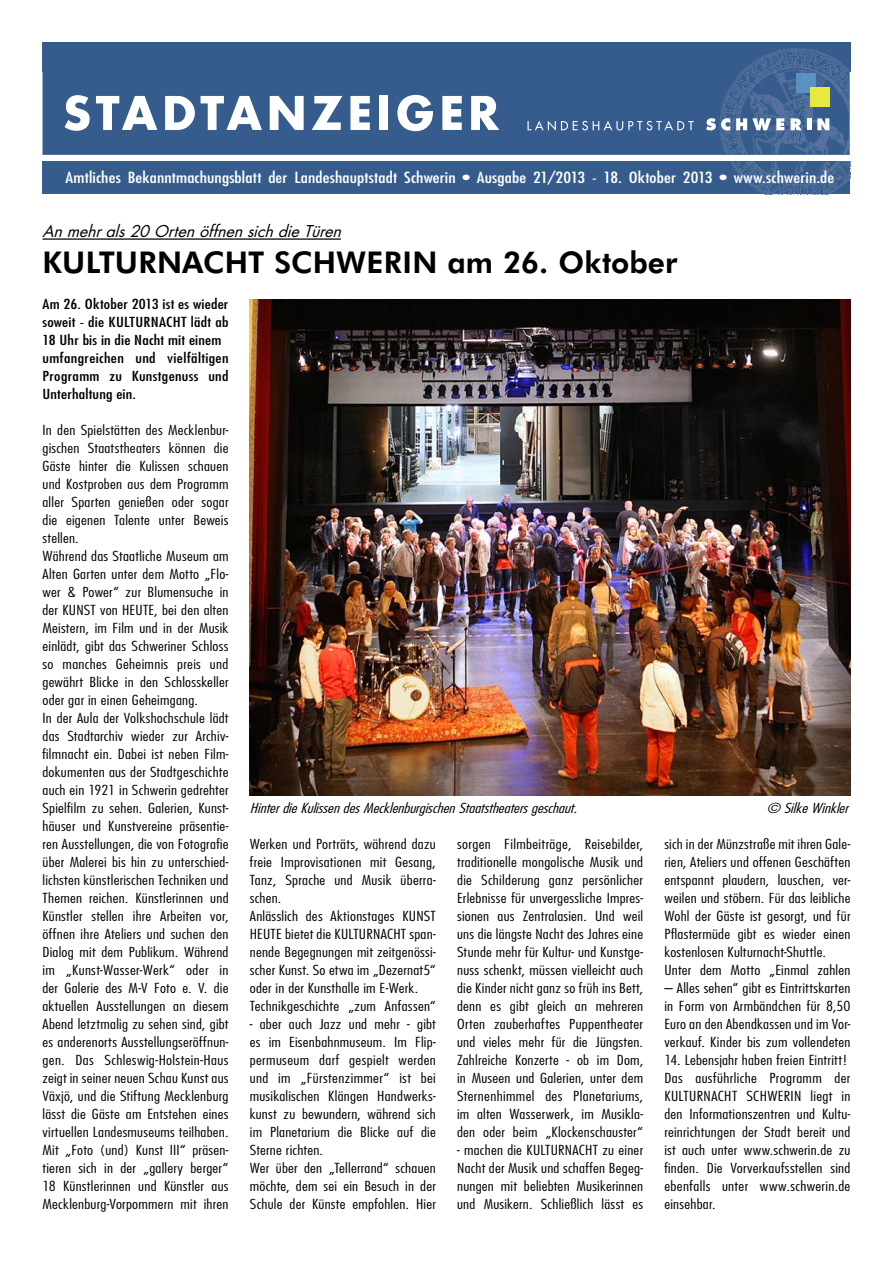
<style>
.page{position:relative;width:893px;height:1263px;background:#fff}
.page>*{position:absolute;margin:0;border:0;box-sizing:border-box;transform-origin:0 0}
.t1{font:700 51px "Futura TOT";letter-spacing:.075em;color:#fff}
.Headline_20pt{font:800 30px "Futura BT";letter-spacing:.005em;color:#000}
.Dachzeile{font:italic 18px "Futura TOT Boo";color:#000}
.Kopf_Daten{font:condensed 15px "Futura";letter-spacing:.005em;color:#fff;scale:1.25 1}
.Fliesstext{font:300 condensed 13.5px/18px "Futura";letter-spacing:.015em;color:#000;text-align:justify;scale:1.25 1}
.Fliesstext-2{font:condensed 13.5px/18px "Futura";letter-spacing:.015em;color:#000;text-align:justify;scale:1.25 1}
.Bildunterschrift{font:italic 300 condensed 13.5px "Futura";color:#000;scale:1.25 1}
</style>
<div class="page">
<div style="left:43px;top:162px;width:807px;height:32px;background:#355c8c"></div>
<img style="left:731px;top:162px;width:119px;height:32px">
<div style="left:43px;top:43px;width:807px;height:112px;background:#355c8c"></div>
<img style="left:719px;top:46px;width:131px;height:109px">
<div style="left:796px;top:73px;width:20px;height:20px;background:#5a90c2"></div>
<div style="left:810px;top:87px;width:19px;height:19px;background:#e9e83f"></div>
<svg style="left:527px;top:121px;width:167px;height:10px;background:#5f7ea4"></svg>
<svg style="left:706px;top:118px;width:24px;height:12px"></svg>
<svg style="left:736px;top:118px;width:48px;height:12px"></svg>
<svg style="left:790px;top:118px;width:12px;height:12px"></svg>
<hr style="left:807px;top:118px;width:4px;height:12px;background:#fff">
<svg style="left:817px;top:118px;width:12px;height:12px"></svg>
<hr style="left:43px;top:238px;width:298px;height:2px;background:#000">
<img style="left:250px;top:300px;width:600px;height:495px">
<p class="t1" style="left:63px;top:81px;width:438px">STADTANZEIGER</p>
<p class="Kopf_Daten" style="left:65px;top:169px;width:617px">Amtliches Bekanntmachungsblatt der Landeshauptstadt Schwerin • Ausgabe 21/2013 - 18. Oktober 2013 • www.schwerin.de</p>
<p class="Dachzeile" style="left:43px;top:221px;width:305px">Anmehrals20OrtenöffnensichdieTüren</p>
<p class="Headline_20pt" style="left:43px;top:244px;width:636px">KULTURNACHT SCHWERIN am 26. Oktober</p>
<p class="Fliesstext-2" style="left:43px;top:295px;width:150px">Am 26. Oktober 2013 ist es wieder soweit - die KULTURNACHT lädt ab 18 Uhr bis in die Nacht mit einem</p>
<p class="Fliesstext-2" style="left:43px;top:349px;width:150px">umfangreichen und vielfältigen Programm zu Kunstgenuss und Unterhaltung ein.</p>
<p class="Fliesstext" style="left:43px;top:421px;width:150px">In den Spielstätten des Mecklenbur&shy;gischen Staatstheaters können die Gäste hinter die Kulissen schauen und Kostproben aus dem Programm aller Sparten genießen oder sogar die eigenen Talente unter Beweis stellen.</p>
<p class="Fliesstext" style="left:43px;top:547px;width:150px">Während das Staatliche Museum am Alten Garten unter dem Motto „Flo&shy;wer &amp; Power“ zur Blumensuche in der KUNST von HEUTE, bei den alten Meistern, im Film und in der Musik einlädt, gibt das Schweriner Schloss so manches Geheimnis preis und gewährt Blicke in den Schlosskeller oder gar in einen Geheimgang.</p>
<p class="Fliesstext" style="left:43px;top:709px;width:150px">In der Aula der Volkshochschule lädt das Stadtarchiv wieder zur Archiv&shy;filmnacht ein. Dabei ist neben Film&shy;dokumenten aus der Stadtgeschichte auch ein 1921 in Schwerin gedrehter Spielfilm zu sehen. Galerien, Kunst&shy;häuser und Kunstvereine präsentie&shy;ren Ausstellungen, die von Fotografie über Malerei bis hin zu unterschied&shy;lichsten künstlerischen Techniken und Themen reichen. Künstlerinnen und Künstler stellen ihre Arbeiten vor, öffnen ihre Ateliers und suchen den Dialog mit dem Publikum. Während im „Kunst-Wasser-Werk“ oder in der Galerie des M-V Foto e. V. die aktuellen Ausstellungen an diesem Abend letztmalig zu sehen sind, gibt es anderenorts Ausstellungseröffnun&shy;gen. Das Schleswig-Holstein-Haus zeigt in seiner neuen Schau Kunst aus Växjö, und die Stiftung Mecklenburg lässt die Gäste am Entstehen eines virtuellen Landesmuseums teilhaben.</p>
<p class="Fliesstext" style="left:43px;top:1141px;width:150px">Mit „Foto (und) Kunst III“ präsen&shy;tieren sich in der „gallery berger“ 18 Künstlerinnen und Künstler aus Mecklenburg-Vorpommern mit ihren</p>
<p class="Bildunterschrift" style="left:250px;top:800px;width:267px">HinterdieKulissendesMecklenburgischenStaatstheatersgeschaut.</p>
<p class="Bildunterschrift" style="left:766px;top:800px;width:70px">© SilkeWinkler</p>
<p class="Fliesstext" style="left:250px;top:835px;width:150px">Werken und Porträts, während dazu freie Improvisationen mit Gesang, Tanz, Sprache und Musik überra&shy;schen.</p>
<p class="Fliesstext" style="left:250px;top:907px;width:150px">Anlässlich des Aktionstages KUNST HEUTE bietet die KULTURNACHT span&shy;nende Begegnungen mit zeitgenössi&shy;scher Kunst. So etwa im „Dezernat5“ oder in der Kunsthalle im E-Werk.</p>
<p class="Fliesstext" style="left:250px;top:997px;width:150px">Technikgeschichte „zum Anfassen“</p>
<p class="Fliesstext" style="left:250px;top:1015px;width:150px">- aber auch Jazz und mehr - gibt es im Eisenbahnmuseum. Im Flip&shy;permuseum darf gespielt werden und im „Fürstenzimmer“ ist bei musikalischen Klängen Handwerks&shy;kunst zu bewundern, während sich im Planetarium die Blicke auf die Sterne richten.</p>
<p class="Fliesstext" style="left:250px;top:1159px;width:150px">Wer über den „Tellerrand“ schauen möchte, dem sei ein Besuch in der Schule der Künste empfohlen. Hier</p>
<p class="Fliesstext" style="left:457px;top:835px;width:150px">sorgen Filmbeiträge, Reisebilder, traditionelle mongolische Musik und die Schilderung ganz persönlicher Erlebnisse für unvergessliche Impres&shy;sionen aus Zentralasien. Und weil uns die längste Nacht des Jahres eine Stunde mehr für Kultur- und Kunstge&shy;nuss schenkt, müssen vielleicht auch die Kinder nicht ganz so früh ins Bett, denn es gibt gleich an mehreren Orten zauberhaftes Puppentheater und vieles mehr für die Jüngsten.<br>Zahlreiche Konzerte - ob im Dom, in Museen und Galerien, unter dem Sternenhimmel des Planetariums, im alten Wasserwerk, im Musikla&shy;den oder beim „Klockenschauster“</p>
<p class="Fliesstext" style="left:457px;top:1141px;width:150px">- machen die KULTURNACHT zu einer Nacht der Musik und schaffen Begeg&shy;nungen mit beliebten Musikerinnen und Musikern. Schließlich lässt es</p>
<p class="Fliesstext" style="left:664px;top:835px;width:150px">sich in der Münzstraße mit ihren Gale&shy;rien, Ateliers und offenen Geschäften entspannt plaudern, lauschen, ver&shy;weilen und stöbern. Für das leibliche Wohl der Gäste ist gesorgt, und für Pflastermüde gibt es wieder einen kostenlosen Kulturnacht-Shuttle.</p>
<p class="Fliesstext" style="left:664px;top:961px;width:150px">Unter dem Motto „Einmal zahlen</p>
<p class="Fliesstext" style="left:664px;top:979px;width:150px">– Alles sehen“ gibt es Eintrittskarten in Form von Armbändchen für 8,50<br>Euro an den Abendkassen und im Vor&shy;verkauf. Kinder bis zum vollendeten</p>
<p class="Fliesstext" style="left:664px;top:1051px;width:148px">14. Lebensjahr haben freien Eintritt!</p>
<p class="Fliesstext" style="left:664px;top:1069px;width:150px">Das ausführliche Programm der KULTURNACHT SCHWERIN liegt in den Informationszentren und Kultu&shy;reinrichtungen der Stadt bereit und ist auch unter www.schwerin.de zu finden. Die Vorverkaufsstellen sind ebenfalls unter www.schwerin.de einsehbar.</p>
</div>
